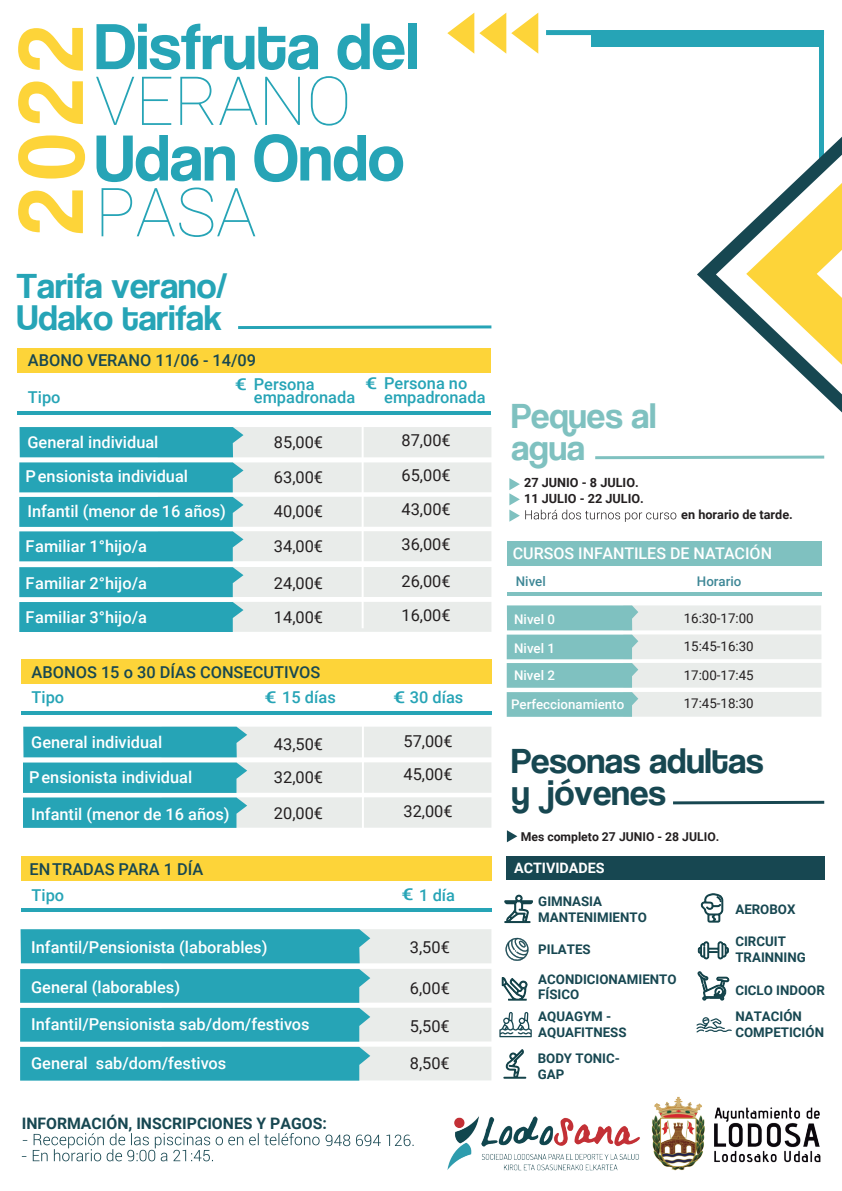
<style>
.page{position:relative;width:842px;height:1191px;background:#fff}
.page>*{position:absolute;margin:0;border:0;box-sizing:border-box;transform-origin:0 0}
.t1{font:94.4px "Coolvetica Rg";color:#fdd439}
.t2{font:67.7px "Coolvetica Rg";color:#26a4b6}
.t3{font:100 67.7px "Roboto";color:#26a4b6}
.t4{font:36.8px/31.6px "Coolvetica Rg";color:#26a4b6}
.t5{font:36.8px/31.6px "Coolvetica Rg";color:#174751}
.t6{font:36.8px/31.6px "Coolvetica Rg";color:#7fc1c0}
.t7{font:500 16.4px/34.7px "Roboto";color:#fff}
.t8{font:16.4px/32.4px "Roboto";color:#231f20}
.t9{font:500 16.4px "Roboto";color:#174751}
.t10{font:500 16.4px/13.6px "Roboto";color:#26a4b6;scale:1.32 1}
.t11{font:500 16.4px "Roboto";color:#26a4b6}
.t12{font:500 16.1px "Roboto";color:#fff}
.t13{font:700 15.8px "Roboto";color:#174751}
.t14{font:700 14.3px "Roboto";color:#fff}
.t15{font:700 13.3px/15.9px "Roboto";color:#174751}
.t16{font:13.3px/27.6px "Roboto";color:#231f20}
.t17{font:500 13.3px "Roboto";color:#fff}
.t18{font:500 13.3px "Roboto";color:#3e8796}
.t19{font:700 12.7px/16.1px "Roboto";color:#231f20}
.t20{font:700 12.2px "Roboto";color:#231f20}
</style>
<div class="page">
<div style="left:18px;top:348px;width:473px;height:25px;background:#fdd439"></div>
<hr style="left:18px;top:411px;width:473px;height:4px;background:#26a4b6">
<svg style="left:19px;top:427px;width:472px;height:134px;background:#9bd0d6"></svg>
<svg style="left:19px;top:567px;width:472px;height:65px;background:#98ced5"></svg>
<hr style="left:362px;top:416px;width:2px;height:212px;background:#fff">
<div style="left:21px;top:659px;width:470px;height:25px;background:#fdd439"></div>
<svg style="left:21px;top:711px;width:470px;height:3px"></svg>
<svg style="left:23px;top:726px;width:468px;height:102px;background:#9acfd6"></svg>
<div style="left:21px;top:856px;width:470px;height:25px;background:#fdd439"></div>
<svg style="left:21px;top:929px;width:470px;height:34px;background:#5cb8c4"></svg>
<hr style="left:21px;top:908px;width:470px;height:4px;background:#26a4b6">
<svg style="left:20px;top:969px;width:471px;height:111px;background:#65bcc8"></svg>
<hr style="left:362px;top:720px;width:2px;height:114px;background:#fff">
<svg style="left:507px;top:830px;width:10px;height:12px"></svg>
<div style="left:506px;top:856px;width:318px;height:24px;background:#174751"></div>
<svg style="left:505px;top:937px;width:23px;height:24px"></svg>
<svg style="left:698px;top:971px;width:31px;height:29px"></svg>
<svg style="left:504px;top:894px;width:29px;height:30px"></svg>
<svg style="left:698px;top:941px;width:31px;height:18px"></svg>
<svg style="left:502px;top:977px;width:25px;height:23px"></svg>
<svg style="left:499px;top:1012px;width:33px;height:25px"></svg>
<svg style="left:696px;top:1017px;width:36px;height:15px"></svg>
<svg style="left:700px;top:893px;width:23px;height:29px"></svg>
<svg style="left:238px;top:325px;width:253px;height:4px"></svg>
<div style="left:507px;top:541px;width:314px;height:24px;background:#7fc1c0"></div>
<hr style="left:507px;top:592px;width:314px;height:3px;background:#7fc1c0">
<svg style="left:507px;top:605px;width:314px;height:112px;background:#c5dedd"></svg>
<svg style="left:509px;top:478px;width:167px;height:44px"></svg>
<svg style="left:595px;top:455px;width:229px;height:4px"></svg>
<svg style="left:673px;top:801px;width:151px;height:3px"></svg>
<svg style="left:22px;top:1133px;width:392px;height:28px"></svg>
<img style="left:444px;top:1043px;width:167px;height:128px">
<img style="left:611px;top:1096px;width:210px;height:75px">
<div style="left:546px;top:30px;width:278px;height:5px;background:#26a4b6"></div>
<div style="left:819px;top:31px;width:5px;height:133px;background:#26a4b6"></div>
<svg style="left:447px;top:13px;width:91px;height:41px"></svg>
<svg style="left:697px;top:136px;width:145px;height:277px"></svg>
<div style="left:591px;top:31px;width:233px;height:16px;background:#26a4b6"></div>
<h1 class="t1" style="left:-4px;top:233px;width:208px;rotate:-90deg">2022</h1>
<h2 class="t2" style="left:95px;top:7px;width:325px">Disfruta del</h2>
<h2 class="t3" style="left:95px;top:53px;width:258px">VERANO</h2>
<h2 class="t2" style="left:95px;top:118px;width:311px">Udan Ondo</h2>
<h2 class="t3" style="left:95px;top:165px;width:163px">PASA</h2>
<h3 class="t4" style="left:17px;top:269px;width:212px">Tarifa verano/<br>Udako tarifak</h3>
<p class="t9" style="left:28px;top:348px;width:230px">ABONO VERANO 11/06 - 14/09</p>
<p class="t11" style="left:28px;top:386px;width:34px">Tipo</p>
<p class="t10" style="left:254px;top:376px;width:78px;text-indent:-19px">€ Persona empadronada</p>
<p class="t10" style="left:384px;top:376px;width:78px;text-indent:-19px">€ Persona no empadronada</p>
<p class="t8" style="left:274px;top:426px;width:51px">85,00€</p>
<p class="t8" style="left:402px;top:424px;width:51px">87,00€</p>
<p class="t8" style="left:274px;top:460px;width:51px">63,00€</p>
<p class="t8" style="left:402px;top:458px;width:51px">65,00€</p>
<p class="t8" style="left:274px;top:495px;width:51px">40,00€</p>
<p class="t8" style="left:402px;top:493px;width:51px">43,00€</p>
<p class="t7" style="left:25px;top:424px;width:202px">General individual<br>Pensionista individual<br>Infantil (menor de 16 años)<br>Familiar 1°hijo/a</p>
<p class="t7" style="left:25px;top:565px;width:123px;line-height:33.8px">Familiar 2°hijo/a<br>Familiar 3°hijo/a</p>
<p class="t8" style="left:274px;top:529px;width:51px">34,00€</p>
<p class="t8" style="left:401px;top:527px;width:51px">36,00€</p>
<p class="t8" style="left:274px;top:566px;width:51px">24,00€</p>
<p class="t8" style="left:401px;top:564px;width:51px">26,00€</p>
<p class="t8" style="left:274px;top:600px;width:51px">14,00€</p>
<p class="t8" style="left:401px;top:598px;width:51px">16,00€</p>
<p class="t9" style="left:32px;top:660px;width:290px">ABONOS 15 o 30 DÍAS CONSECUTIVOS</p>
<p class="t11" style="left:32px;top:685px;width:34px">Tipo</p>
<p class="t10" style="left:264px;top:689px;width:56px">€ 15 días</p>
<p class="t10" style="left:393px;top:690px;width:55px">€ 30 días</p>
<p class="t8" style="left:403px;top:725px;width:51px">57,00€<br>45,00€</p>
<p class="t7" style="left:31px;top:724px;width:132px">General individual</p>
<p class="t8" style="left:274px;top:726px;width:51px;line-height:33.7px">43,50€<br>32,00€</p>
<p class="t8" style="left:274px;top:796px;width:51px">20,00€</p>
<p class="t7" style="left:29px;top:759px;width:165px">Pensionista individual</p>
<p class="t7" style="left:31px;top:796px;width:200px">Infantil (menor de 16 años)</p>
<p class="t8" style="left:403px;top:794px;width:51px">32,00€</p>
<p class="t9" style="left:30px;top:858px;width:175px">ENTRADAS PARA 1 DÍA</p>
<p class="t11" style="left:32px;top:883px;width:34px">Tipo</p>
<p class="t10" style="left:402px;top:887px;width:42px">€ 1 día</p>
<p class="t7" style="left:31px;top:929px;width:238px">Infantil/Pensionista (laborables)</p>
<p class="t7" style="left:31px;top:968px;width:150px">General (laborables)</p>
<p class="t8" style="left:410px;top:930px;width:41px">3,50€</p>
<p class="t8" style="left:410px;top:971px;width:41px">6,00€</p>
<p class="t7" style="left:31px;top:1006px;width:280px">Infantil/Pensionista sab/dom/festivos</p>
<p class="t8" style="left:410px;top:1009px;width:41px">5,50€</p>
<p class="t7" style="left:31px;top:1045px;width:197px">General sab/dom/festivos</p>
<p class="t8" style="left:410px;top:1046px;width:41px">8,50€</p>
<p class="t13" style="left:22px;top:1112px;width:307px">INFORMACIÓN, INSCRIPCIONES Y PAGOS:</p>
<h3 class="t6" style="left:511px;top:399px;width:146px">Peques al agua</h3>
<p class="t19" style="left:524px;top:474px;width:121px">27 JUNIO - 8 JULIO.<br>11 JULIO - 22 JULIO.</p>
<p class="t19" style="left:681px;top:506px;width:113px">en horario de tarde.</p>
<p class="t12" style="left:513px;top:542px;width:261px">CURSOS INFANTILES DE NATACIÓN</p>
<p class="t18" style="left:516px;top:572px;width:31px">Nivel</p>
<p class="t18" style="left:697px;top:572px;width:46px">Horario</p>
<p class="t17" style="left:514px;top:610px;width:42px">Nivel 0</p>
<p class="t17" style="left:514px;top:639px;width:42px">Nivel 1</p>
<p class="t16" style="left:684px;top:604px;width:71px">16:30-17:00<br>15:45-16:30</p>
<p class="t16" style="left:684px;top:660px;width:71px;line-height:28.6px">17:00-17:45<br>17:45-18:30</p>
<p class="t17" style="left:514px;top:666px;width:42px">Nivel 2</p>
<p class="t17" style="left:511px;top:695px;width:115px">Perfeccionamiento</p>
<h3 class="t5" style="left:511px;top:745px;width:254px">Pesonas adultas y jóvenes</h3>
<p class="t20" style="left:521px;top:827px;width:200px">Mes completo 27 JUNIO - 28 JULIO.</p>
<p class="t14" style="left:514px;top:858px;width:92px">ACTIVIDADES</p>
<p class="t15" style="left:538px;top:892px;width:110px">GIMNASIA<br>MANTENIMIENTO</p>
<p class="t15" style="left:735px;top:900px;width:62px">AEROBOX</p>
<p class="t15" style="left:735px;top:933px;width:72px">CIRCUIT<br>TRAINNING</p>
<p class="t15" style="left:735px;top:976px;width:91px;line-height:26.2px">CICLO INDOOR<br>NATACIÓN</p>
<p class="t15" style="left:735px;top:1024px;width:90px">COMPETICIÓN</p>
<p class="t15" style="left:538px;top:1049px;width:84px">BODY TONIC-<br>GAP</p>
<p class="t15" style="left:538px;top:934px;width:140px;line-height:29.2px">PILATES<br>ACONDICIONAMIENTO</p>
<p class="t15" style="left:538px;top:983px;width:75px;line-height:21.9px">FÍSICO<br>AQUAGYM -</p>
<p class="t15" style="left:538px;top:1024px;width:90px">AQUAFITNESS</p>
</div>
